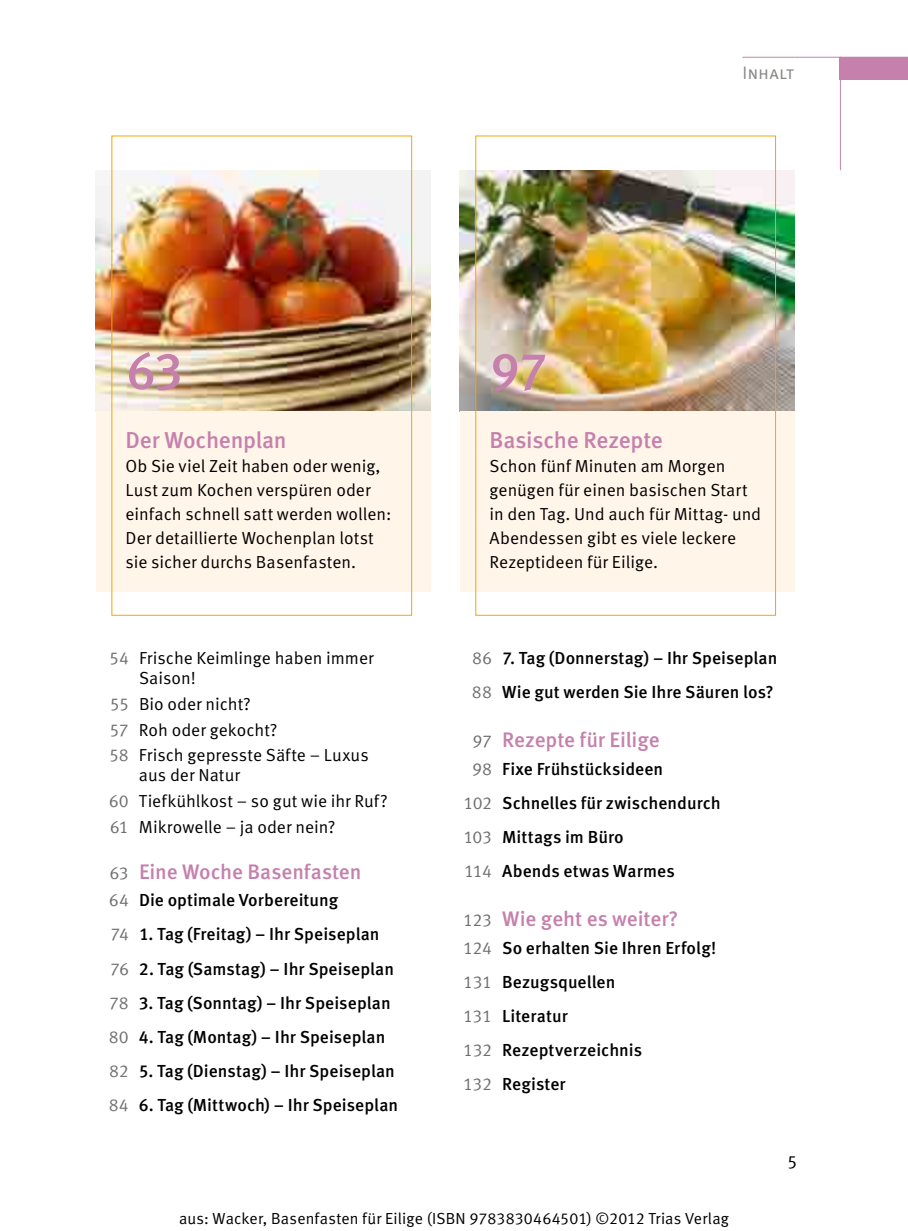
<style>
.page{position:relative;width:908px;height:1231px;background:#fff}
.page>*{position:absolute;margin:0;border:0;box-sizing:border-box;transform-origin:0 0}
.t1{font:500 52px "Meta Pro";color:#c581ac}
.t2{font:500 23px "Meta Pro";letter-spacing:-.015em;color:#c581ac}
.t3{font:500 21px "Meta Pro";letter-spacing:-.005em;color:#c581ac}
.t4{font:18px "Meta Pro";color:#878786}
.t5{font:18px "Meta Pro";color:#000}
.t6{font:500 17.4px/34.2px "Meta Pro";color:#000}
.t7{font:17.4px/24px "Meta Pro";color:#000}
.t8{font:16px "Meta Normal LF";letter-spacing:.01em;color:#000}
.s1{color:#6f6f6e}
.s2{font-weight:400;font-size:17.4px;color:#6f6f6e}
.s3{font-weight:400;color:#6f6f6e}
</style>
<div class="page">
<div style="left:839px;top:57px;width:68px;height:22px;background:#c581ac"></div>
<hr style="left:839px;top:57px;width:1px;height:113px;background:#c581ac">
<hr style="left:794px;top:57px;width:113px;height:1px;background:#c581ac">
<hr style="left:742px;top:57px;width:52px;height:1px;background:#c581ac">
<img style="left:96px;top:170px;width:334px;height:241px">
<div style="left:96px;top:411px;width:334px;height:180px;background:#fff5e9"></div>
<div style="left:111px;top:135px;width:301px;height:480px;border:1px solid #f7a600"></div>
<img style="left:459px;top:170px;width:335px;height:241px">
<div style="left:459px;top:411px;width:335px;height:180px;background:#fff5e9"></div>
<p class="t4" style="left:742px;top:62px;width:53px">Inhalt</p>
<h1 class="t1" style="left:126px;top:338px;width:59px">63</h1>
<h2 class="t2" style="left:125px;top:425px;width:163px">Der Wochenplan</h2>
<p class="t7" style="left:125px;top:454px;width:267px">Ob Sie viel Zeit haben oder wenig, Lust zum Kochen verspüren oder einfach schnell satt werden wollen:<br>Der detaillierte Wochenplan lotst sie sicher durchs Basenfasten.</p>
<p class="t7" style="left:139px;top:648px;width:236px;line-height:20px;text-indent:-30px"><span class="s1">54</span> Frische Keimlinge haben immer<br>Saison!</p>
<p class="t7" style="left:109px;top:691px;width:261px;line-height:25.6px"><span class="s1">55</span> Bio oder nicht?<br><span class="s1">57</span> Roh oder gekocht?<br><span class="s1">58</span> Frisch gepresste Säfte – Luxus</p>
<p class="t7" style="left:109px;top:763px;width:280px;line-height:25.6px;text-indent:30px">aus der Natur<br><span class="s1">60</span> Tiefkühlkost – so gut wie ihr Ruf?<br><span class="s1">61</span> Mikrowelle – ja oder nein?</p>
<p class="t3" style="left:109px;top:858px;width:253px"><span class="s2">63</span> Eine Woche Basenfasten</p>
<p class="t6" style="left:109px;top:883px;width:291px"><span class="s3">64</span> Die optimale Vorbereitung<br><span class="s3">74</span> 1. Tag (Freitag) – Ihr Speiseplan <span class="s3">76</span> 2. Tag (Samstag) – Ihr Speiseplan <span class="s3">78</span> 3. Tag (Sonntag) – Ihr Speiseplan <span class="s3">80</span> 4. Tag (Montag) – Ihr Speiseplan <span class="s3">82</span> 5. Tag (Dienstag) – Ihr Speiseplan <span class="s3">84</span> 6. Tag (Mittwoch) – Ihr Speiseplan</p>
<h1 class="t1" style="left:490px;top:338px;width:59px">97</h1>
<h2 class="t2" style="left:489px;top:425px;width:175px">Basische Rezepte</h2>
<p class="t7" style="left:489px;top:454px;width:273px">Schon fünf Minuten am Morgen genügen für einen basischen Start in den Tag. Und auch für Mittag- und<br>Abendessen gibt es viele leckere<br>Rezeptideen für Eilige.</p>
<p class="t6" style="left:471px;top:641px;width:307px"><span class="s3">86</span> 7. Tag (Donnerstag) – Ihr Speiseplan<br><span class="s3">88</span> Wie gut werden Sie Ihre Säuren los?</p>
<p class="t3" style="left:472px;top:726px;width:189px"><span class="s2">97</span> Rezepte für Eilige</p>
<p class="t6" style="left:463px;top:752px;width:259px;text-indent:9px"><span class="s3">98</span> Fixe Frühstücksideen<br><span class="s3">102</span> Schnelles für zwischendurch<br><span class="s3">103</span> Mittags im Büro<br><span class="s3">114</span> Abends etwas Warmes</p>
<p class="t3" style="left:463px;top:905px;width:217px"><span class="s2">123</span> Wie geht es weiter?</p>
<p class="t6" style="left:463px;top:930px;width:254px"><span class="s3">124</span> So erhalten Sie Ihren Erfolg!<br><span class="s3">131</span> Bezugsquellen<br><span class="s3">131</span> Literatur<br><span class="s3">132</span> Rezeptverzeichnis<br><span class="s3">132</span> Register</p>
<p class="t5" style="left:786px;top:1150px;width:12px">5</p>
<p class="t8" style="left:179px;top:1208px;width:551px">aus: Wacker, Basenfasten für Eilige (ISBN 9783830464501) ©2012 Trias Verlag</p>
</div>
